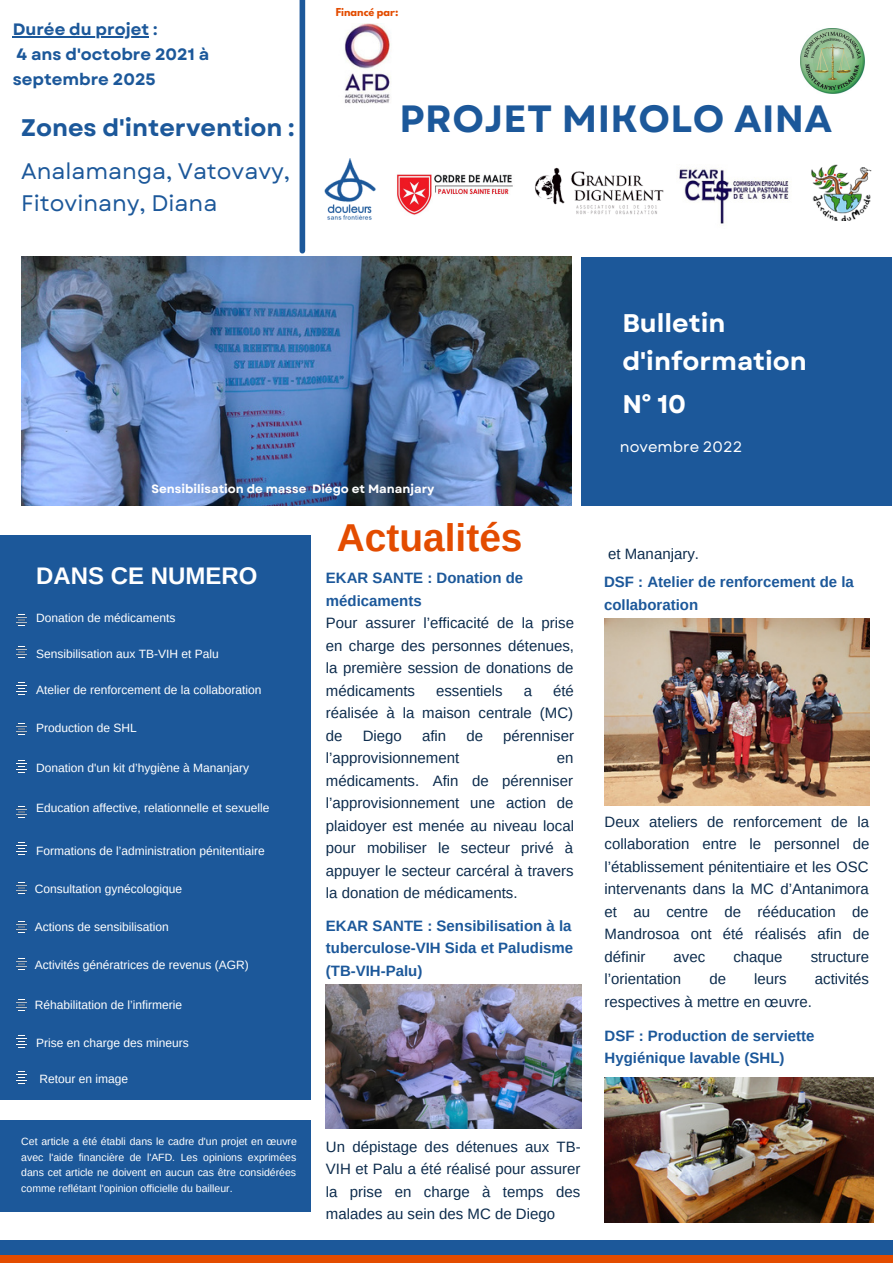
<style>
.page{position:relative;width:893px;height:1264px;background:#fff}
.page>*{position:absolute;margin:0;border:0;box-sizing:border-box;transform-origin:0 0}
.t1{font:700 38.85px "Arimo";color:#e34c00}
.t2{font:700 37.95px "Garet";letter-spacing:.01em;color:#1c589a}
.t3{font:700 25.5px/37px "Garet";color:#fff}
.t4{font:700 24px "Garet";color:#1c589a}
.t5{font:700 24px "Arimo";color:#fff}
.t6{font:22.5px/32.5px "Garet";color:#1c589a}
.t7{font:700 16.5px/24.8px "Garet";color:#1c589a}
.t8{font:15px/22.5px "Arimo";color:#0d2c4d;text-align:justify}
.t9{font:700 15px/22.5px "Arimo";color:#1c589a}
.t10{font:15px "Garet";color:#fff}
.t11{font:12px "Arimo";color:#fff}
.t12{font:700 12px "Garet";color:#fff}
.t13{font:10.5px/15.8px "Arimo";color:#fff;text-align:justify}
.t14{font:700 9.75px "League Spartan";color:#e34c00}
</style>
<div class="page">
<hr style="left:13px;top:36px;width:136px;height:1px;background:#1c589a">
<div style="left:299px;top:0;width:6px;height:251px;background:#1c589a"></div>
<img style="left:344px;top:24px;width:47px;height:80px">
<img style="left:800px;top:28px;width:64px;height:65px">
<img style="left:324px;top:159px;width:52px;height:61px">
<img style="left:679px;top:168px;width:110px;height:56px">
<img style="left:397px;top:174px;width:116px;height:41px">
<img style="left:534px;top:167px;width:130px;height:48px">
<img style="left:811px;top:164px;width:61px;height:57px">
<div style="left:581px;top:257px;width:310px;height:248px;background:#1c589a"></div>
<div style="left:0;top:534px;width:310px;height:565px;background:#1c589a"></div>
<svg style="left:16px;top:646px;width:10px;height:11px"></svg>
<svg style="left:16px;top:682px;width:10px;height:12px"></svg>
<svg style="left:16px;top:806px;width:10px;height:11px"></svg>
<div style="left:0;top:1120px;width:310px;height:91px;background:#1c589a"></div>
<svg style="left:16px;top:614px;width:10px;height:11px"></svg>
<div style="left:0;top:1240px;width:892px;height:22px;background:#1c589a"></div>
<div style="left:0;top:1255px;width:892px;height:7px;background:#e34c00"></div>
<svg style="left:16px;top:723px;width:10px;height:12px"></svg>
<svg style="left:16px;top:761px;width:10px;height:11px"></svg>
<svg style="left:16px;top:842px;width:10px;height:12px"></svg>
<svg style="left:16px;top:882px;width:10px;height:11px"></svg>
<svg style="left:16px;top:921px;width:10px;height:11px"></svg>
<svg style="left:16px;top:958px;width:10px;height:11px"></svg>
<svg style="left:16px;top:1035px;width:10px;height:12px"></svg>
<img style="left:21px;top:257px;width:550px;height:248px">
<img style="left:326px;top:984px;width:255px;height:144px">
<img style="left:604px;top:618px;width:265px;height:187px">
<img style="left:604px;top:1077px;width:269px;height:145px">
<svg style="left:16px;top:999px;width:10px;height:11px"></svg>
<svg style="left:16px;top:1071px;width:10px;height:12px"></svg>
<p class="t7" style="left:13px;top:17px;width:198px">Durée du projet :<br>4 ans d'octobre 2021 à septembre 2025</p>
<h3 class="t4" style="left:21px;top:110px;width:275px">Zones d'intervention :</h3>
<h3 class="t6" style="left:21px;top:155px;width:270px">Analamanga, Vatovavy,<br>Fitovinany, Diana</h3>
<p class="t14" style="left:336px;top:7px;width:64px">Financé par:</p>
<h2 class="t2" style="left:399px;top:92px;width:434px">PROJET MIKOLO AINA</h2>
<h3 class="t3" style="left:622px;top:305px;width:186px">Bulletin d'information</h3>
<h3 class="t3" style="left:622px;top:385px;width:65px">N° 10</h3>
<p class="t10" style="left:620px;top:435px;width:124px">novembre 2022</p>
<p class="t12" style="left:151px;top:479px;width:284px">Sensibilisation de masse Diégo et Mananjary</p>
<h3 class="t5" style="left:36px;top:562px;width:223px">DANS CE NUMERO</h3>
<h1 class="t1" style="left:337px;top:515px;width:187px">Actualités</h1>
<p class="t9" style="left:326px;top:567px;width:199px">EKAR SANTE : Donation de médicaments</p>
<p class="t11" style="left:36px;top:611px;width:141px">Donation de médicaments</p>
<p class="t8" style="left:326px;top:612px;width:250px">Pour assurer l’efficacité de la prise en charge des personnes détenues, la première session de donations de médicaments</p>
<p class="t11" style="left:36px;top:647px;width:184px">Sensibilisation aux TB-VIH et Palu</p>
<p class="t11" style="left:36px;top:683px;width:227px">Atelier de renforcement de la collaboration</p>
<p class="t8" style="left:326px;top:679px;width:249px;text-indent:227px">été réalisée à la maison centrale (MC) de</p>
<p class="t8" style="left:436px;top:679px;width:68px">essentiels</p>
<p class="t8" style="left:523px;top:679px;width:10px">a</p>
<p class="t11" style="left:36px;top:721px;width:102px">Production de SHL</p>
<p class="t11" style="left:36px;top:761px;width:214px">Donation d'un kit d’hygiène à Mananjary</p>
<p class="t8" style="left:362px;top:724px;width:41px">Diego</p>
<p class="t8" style="left:422px;top:724px;width:26px">afin</p>
<p class="t8" style="left:466px;top:724px;width:18px">de</p>
<p class="t8" style="left:503px;top:724px;width:72px">pérenniser</p>
<p class="t8" style="left:326px;top:747px;width:135px">l’approvisionnement</p>
<p class="t8" style="left:326px;top:747px;width:250px;text-indent:231px">en médicaments. Afin de pérenniser l’approvisionnement une action de plaidoyer est menée au niveau local pour mobiliser le secteur privé à appuyer le secteur carcéral à travers la donation de médicaments.</p>
<p class="t11" style="left:36px;top:801px;width:235px">Education affective, relationnelle et sexuelle</p>
<p class="t11" style="left:36px;top:844px;width:230px">Formations de l’administration pénitentiaire</p>
<p class="t11" style="left:35px;top:882px;width:149px">Consultation gynécologique</p>
<p class="t11" style="left:35px;top:920px;width:135px">Actions de sensibilisation</p>
<p class="t11" style="left:35px;top:958px;width:215px">Activités génératrices de revenus (AGR)</p>
<p class="t11" style="left:35px;top:998px;width:149px">Réhabilitation de l’infirmerie</p>
<p class="t11" style="left:36px;top:1036px;width:154px">Prise en charge des mineurs</p>
<p class="t11" style="left:39px;top:1072px;width:90px">Retour en image</p>
<p class="t13" style="left:21px;top:1133px;width:277px">Cet article a été établi dans le cadre d'un projet en œuvre avec l'aide financière de l'AFD. Les opinions exprimées dans cet article ne doivent en aucun cas être considérées comme reflétant l'opinion officielle du bailleur.</p>
<p class="t9" style="left:326px;top:914px;width:249px;text-align:justify">EKAR SANTE : Sensibilisation à la tuberculose-VIH Sida et Paludisme (TB-VIH-Palu)</p>
<p class="t8" style="left:326px;top:1135px;width:256px">Un dépistage des détenues aux TB-VIH et Palu a été réalisé pour assurer la prise en charge à temps des malades au sein des MC de Diego</p>
<p class="t8" style="left:608px;top:542px;width:92px">et Mananjary.</p>
<p class="t9" style="left:604px;top:570px;width:251px">DSF : Atelier de renforcement de la collaboration</p>
<p class="t8" style="left:604px;top:810px;width:266px">Deux ateliers de renforcement de la collaboration entre le personnel de l’établissement pénitentiaire et les OSC intervenants dans la MC d’Antanimora et au centre de rééducation de Mandrosoa ont été réalisés afin de définir</p>
<p class="t8" style="left:673px;top:945px;width:33px">avec</p>
<p class="t8" style="left:733px;top:945px;width:51px">chaque</p>
<p class="t8" style="left:810px;top:945px;width:60px">structure</p>
<p class="t8" style="left:604px;top:967px;width:78px">l’orientation</p>
<p class="t8" style="left:709px;top:967px;width:18px">de</p>
<p class="t8" style="left:754px;top:967px;width:34px">leurs</p>
<p class="t8" style="left:814px;top:967px;width:56px">activités</p>
<p class="t8" style="left:604px;top:990px;width:209px">respectives à mettre en œuvre.</p>
<p class="t9" style="left:604px;top:1024px;width:211px">DSF : Production de serviette<br>Hygiénique lavable (SHL)</p>
</div>
